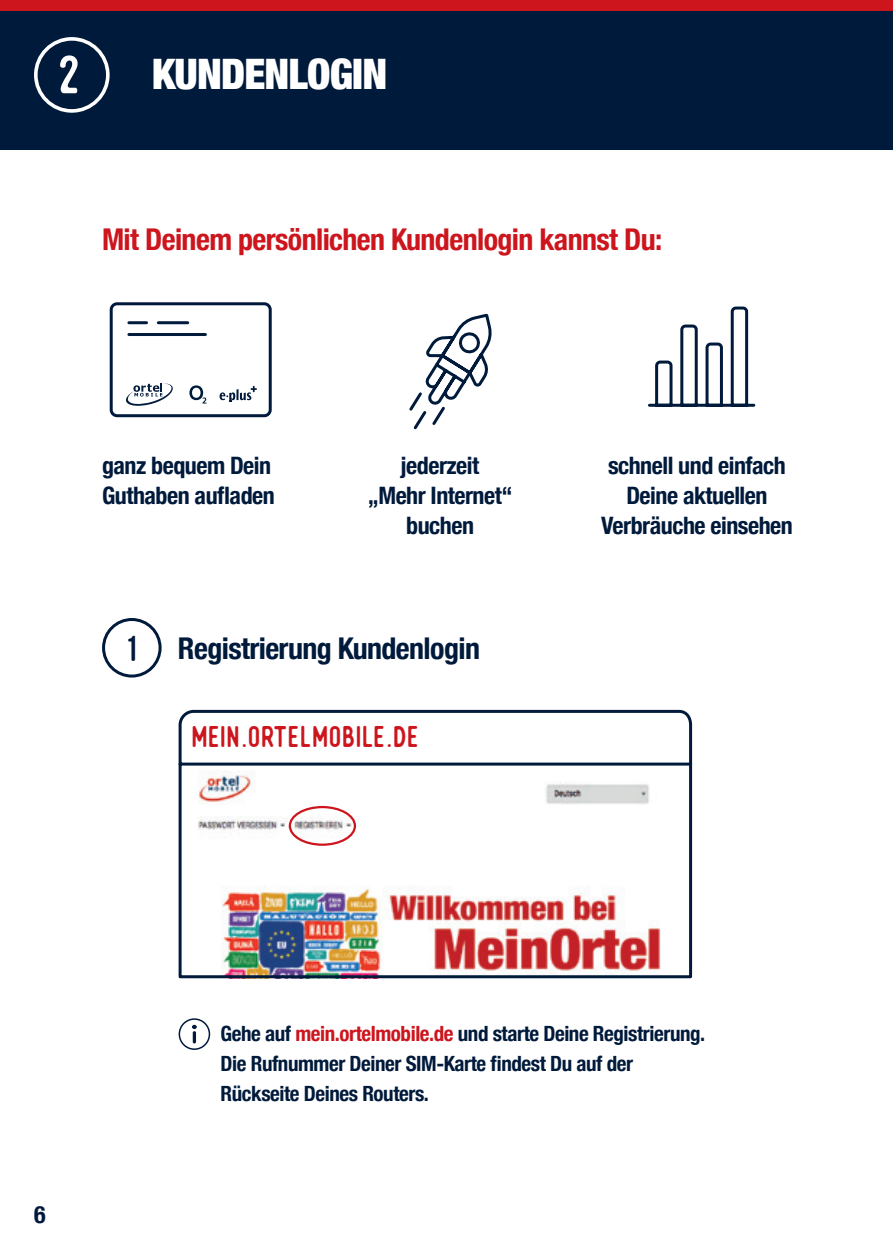
<style>
.page{position:relative;width:893px;height:1259px;background:#fff}
.page>*{position:absolute;margin:0;border:0;box-sizing:border-box;transform-origin:0 0}
.t1{font:54px "Voster Typeface";color:#fff}
.t2{font:900 condensed 42px "Helvetica Neue";letter-spacing:-.02em;color:#fff}
.t3{font:700 condensed 30px "Helvetica Neue";letter-spacing:-.02em;color:#cd151d}
.t4{font:700 condensed 30px "Helvetica Neue";letter-spacing:-.02em;color:#001a3b}
.t5{font:30px "Voster Typeface";color:#cd151d}
.t6{font:700 condensed 24px/30px "Helvetica Neue";letter-spacing:-.02em;color:#001a3b;text-align:center}
.t7{font:700 condensed 21px/30px "Helvetica Neue";letter-spacing:-.02em;color:#001a3b}
.s1{font-family:"Voster Typeface";font-weight:400;font-stretch:normal;font-size:36px}
.s2{color:#cd151d}
</style>
<div class="page">
<div style="left:0;top:11px;width:893px;height:139px;background:#001a3b"></div>
<div style="left:0;top:0;width:893px;height:11px;background:#cd151d"></div>
<div style="left:102px;top:618px;width:60px;height:59px;border:3px solid #001a3b;border-radius:50%"></div>
<svg style="left:409px;top:313px;width:83px;height:117px"></svg>
<div style="left:110px;top:302px;width:162px;height:115px;border:3px solid #001a3b;border-radius:6px"></div>
<hr style="left:129px;top:333px;width:76px;height:3px;background:#001a3b">
<hr style="left:129px;top:321px;width:18px;height:3px;background:#001a3b">
<hr style="left:158px;top:321px;width:30px;height:3px;background:#001a3b">
<svg style="left:126px;top:383px;width:47px;height:23px"></svg>
<svg style="left:189px;top:385px;width:17px;height:18px"></svg>
<svg style="left:220px;top:386px;width:37px;height:16px"></svg>
<svg style="left:179px;top:1018px;width:31px;height:32px"></svg>
<svg style="left:178px;top:709px;width:515px;height:270px"></svg>
<div style="left:289px;top:806px;width:67px;height:40px;border:2px solid #cd151d;border-radius:50%"></div>
<svg style="left:34px;top:37px;width:76px;height:76px"></svg>
<svg style="left:648px;top:306px;width:108px;height:101px"></svg>
<h1 class="t1" style="left:60px;top:40px;width:25px">2</h1>
<h2 class="t2" style="left:152px;top:39px;width:237px">KUNDENLOGIN</h2>
<h3 class="t3" style="left:102px;top:214px;width:562px">Mit Deinem persönlichen Kundenlogin kannst Du:</h3>
<p class="t6" style="left:102px;top:449px;width:174px;text-align:left">ganz bequem Dein<br>Guthaben aufladen</p>
<p class="t6" style="left:368px;top:449px;width:146px">jederzeit<br>„Mehr Internet“ buchen</p>
<h3 class="t4" style="left:129px;top:623px;width:353px"><span class="s1">1</span> Registrierung Kundenlogin</h3>
<h3 class="t5" style="left:193px;top:717px;width:229px">MEIN.ORTELMOBILE.DE</h3>
<p class="t6" style="left:601px;top:449px;width:193px">schnell und einfach<br>Deine aktuellen<br>Verbräuche einsehen</p>
<p class="t6" style="left:34px;top:1197px;width:13px">6</p>
<p class="t7" style="left:221px;top:1017px;width:486px">Gehe auf <span class="s2">mein.ortelmobile.de</span> und starte Deine Registrierung.<br>Die Rufnummer Deiner SIM-Karte findest Du auf der<br>Rückseite Deines Routers.</p>
</div>
